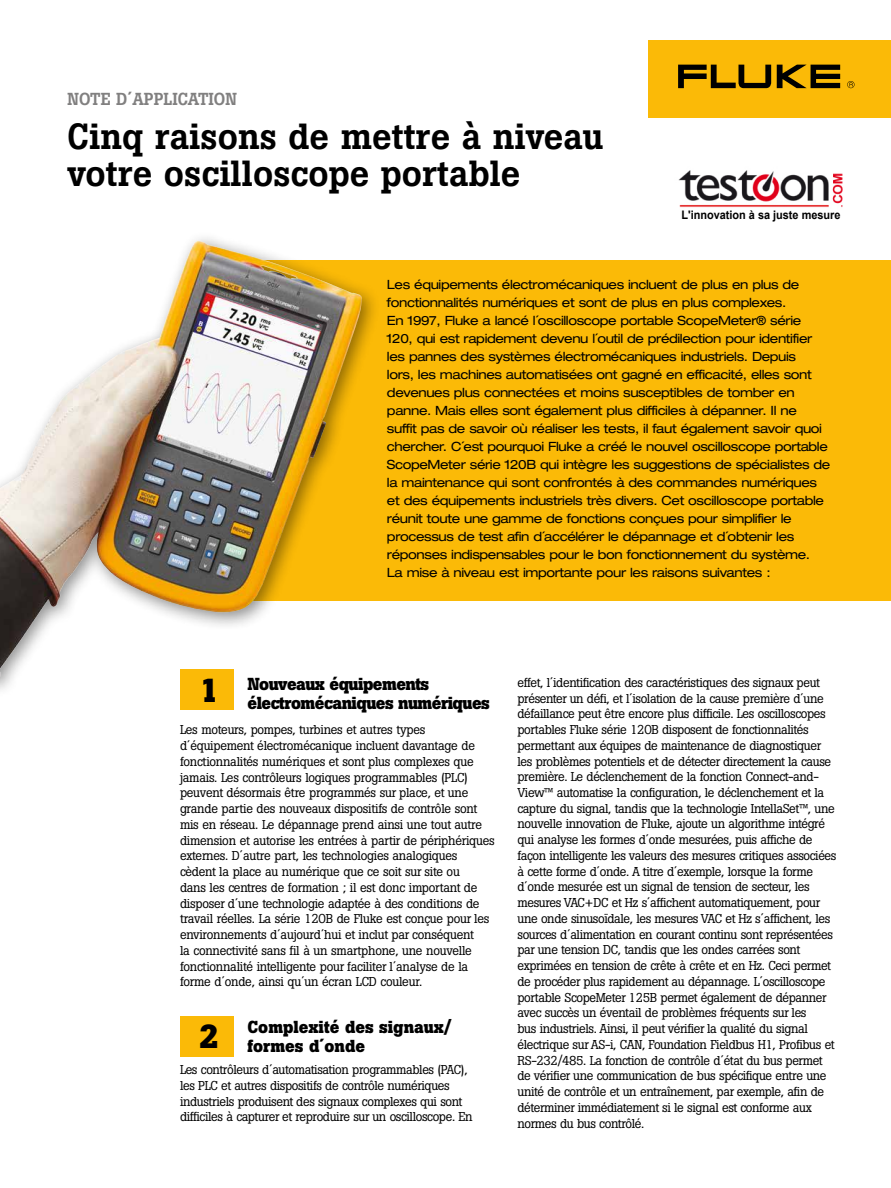
<style>
.page{position:relative;width:891px;height:1188px;background:#fff}
.page>*{position:absolute;margin:0;border:0;box-sizing:border-box;transform-origin:0 0}
.t1{font:500 36px/37.5px "Boton Pro";color:#000}
.t2{font:700 33px "Boton Pro";color:#000}
.t3{font:700 17.25px/18.8px "Boton Pro";letter-spacing:-.03em;color:#000}
.t4{font:700 17.25px/18.8px "Boton Pro";color:#000}
.t5{font:500 17.25px "Boton Pro";color:#818080}
.t6{font:12.75px/15.8px "Boton Pro";letter-spacing:-.03em;color:#000}
.t7{font:expanded 12.75px/18px "Helvetica Neue LT Pro";letter-spacing:-.03em;color:#000}
.t8{font:700 11.7px "Arial";color:#000;scale:.93 1}
</style>
<div class="page">
<div style="left:239px;top:260px;width:652px;height:340px;background:#fbba07"></div>
<div style="left:648px;top:40px;width:243px;height:78px;background:#fbba07"></div>
<svg style="left:777px;top:65px;width:63px;height:23px"></svg>
<svg style="left:678px;top:65px;width:93px;height:23px"></svg>
<svg style="left:847px;top:81px;width:8px;height:7px"></svg>
<div style="left:0;top:231px;width:381px;height:467px;background:#000;opacity:.45"></div>
<img style="left:0;top:241px;width:362px;height:436px">
<div style="left:180px;top:670px;width:54px;height:40px;background:#fbba07"></div>
<div style="left:180px;top:1016px;width:54px;height:41px;background:#fbba07"></div>
<img style="left:678px;top:170px;width:165px;height:38px">
<h3 class="t5" style="left:68px;top:88px;width:171px">NOTE D´APPLICATION</h3>
<h1 class="t1" style="left:68px;top:117px;width:538px">Cinq raisons de mettre à niveau votre oscilloscope portable</h1>
<p class="t8" style="left:681px;top:209px;width:173px">L'innovation à sa juste mesure</p>
<p class="t7" style="left:387px;top:275px;width:445px">Les équipements électromécaniques incluent de plus en plus de fonctionnalités numériques et sont de plus en plus complexes.<br>En 1997, Fluke a lancé l´oscilloscope portable ScopeMeter® série<br>120, qui est rapidement devenu l´outil de prédilection pour identifier les pannes des systèmes électromécaniques industriels. Depuis<br>lors, les machines automatisées ont gagné en efficacité, elles sont devenues plus connectées et moins susceptibles de tomber en panne. Mais elles sont également plus difficiles à dépanner. Il ne<br>suffit pas de savoir où réaliser les tests, il faut également savoir quoi chercher. C´est pourquoi Fluke a créé le nouvel oscilloscope portable ScopeMeter série 120B qui intègre les suggestions de spécialistes de la maintenance qui sont confrontés à des commandes numériques et des équipements industriels très divers. Cet oscilloscope portable réunit toute une gamme de fonctions conçues pour simplifier le processus de test afin d´accélérer le dépannage et d´obtenir les réponses indispensables pour le bon fonctionnement du système.<br>La mise à niveau est importante pour les raisons suivantes :</p>
<h3 class="t3" style="left:248px;top:675px;width:244px">Nouveaux équipements électromécaniques numériques</h3>
<p class="t6" style="left:180px;top:722px;width:316px">Les moteurs, pompes, turbines et autres types d´équipement électromécanique incluent davantage de fonctionnalités numériques et sont plus complexes que jamais. Les contrôleurs logiques programmables (PLC) peuvent désormais être programmés sur place, et une grande partie des nouveaux dispositifs de contrôle sont mis en réseau. Le dépannage prend ainsi une tout autre dimension et autorise les entrées à partir de périphériques externes. D´autre part, les technologies analogiques cèdent la place au numérique que ce soit sur site ou<br>dans les centres de formation ; il est donc important de disposer d´une technologie adaptée à des conditions de travail réelles. La série 120B de Fluke est conçue pour les environnements d´aujourd´hui et inclut par conséquent<br>la connectivité sans fil à un smartphone, une nouvelle fonctionnalité intelligente pour faciliter l´analyse de la forme d´onde, ainsi qu´un écran LCD couleur.</p>
<h3 class="t4" style="left:248px;top:1017px;width:206px">Complexité des signaux/ formes d´onde</h3>
<p class="t6" style="left:180px;top:1062px;width:294px">Les contrôleurs d´automatisation programmables (PAC), les PLC et autres dispositifs de contrôle numériques industriels produisent des signaux complexes qui sont difficiles à capturer et reproduire sur un oscilloscope. En</p>
<h2 class="t2" style="left:199px;top:669px;width:22px">1</h2>
<h2 class="t2" style="left:199px;top:1015px;width:22px">2</h2>
<p class="t6" style="left:518px;top:674px;width:320px">effet, l´identification des caractéristiques des signaux peut présenter un défi, et l´isolation de la cause première d´une défaillance peut être encore plus difficile. Les oscilloscopes portables Fluke série 120B disposent de fonctionnalités permettant aux équipes de maintenance de diagnostiquer les problèmes potentiels et de détecter directement la cause première. Le déclenchement de la fonction Connect-and-View™ automatise la configuration, le déclenchement et la capture du signal, tandis que la technologie IntellaSet™, une nouvelle innovation de Fluke, ajoute un algorithme intégré qui analyse les formes d´onde mesurées, puis affiche de façon intelligente les valeurs des mesures critiques associées à cette forme d´onde. A titre d´exemple, lorsque la forme d´onde mesurée est un signal de tension de secteur, les mesures VAC+DC et Hz s´affichent automatiquement, pour une onde sinusoïdale, les mesures VAC et Hz s´affichent, les sources d´alimentation en courant continu sont représentées par une tension DC, tandis que les ondes carrées sont exprimées en tension de crête à crête et en Hz. Ceci permet de procéder plus rapidement au dépannage. L´oscilloscope portable ScopeMeter 125B permet également de dépanner avec succès un éventail de problèmes fréquents sur les<br>bus industriels. Ainsi, il peut vérifier la qualité du signal électrique sur AS-i, CAN, Foundation Fieldbus H1, Profibus et RS-232/485. La fonction de contrôle d´état du bus permet de vérifier une communication de bus spécifique entre une unité de contrôle et un entraînement, par exemple, afin de déterminer immédiatement si le signal est conforme aux normes du bus contrôlé.</p>
</div>
